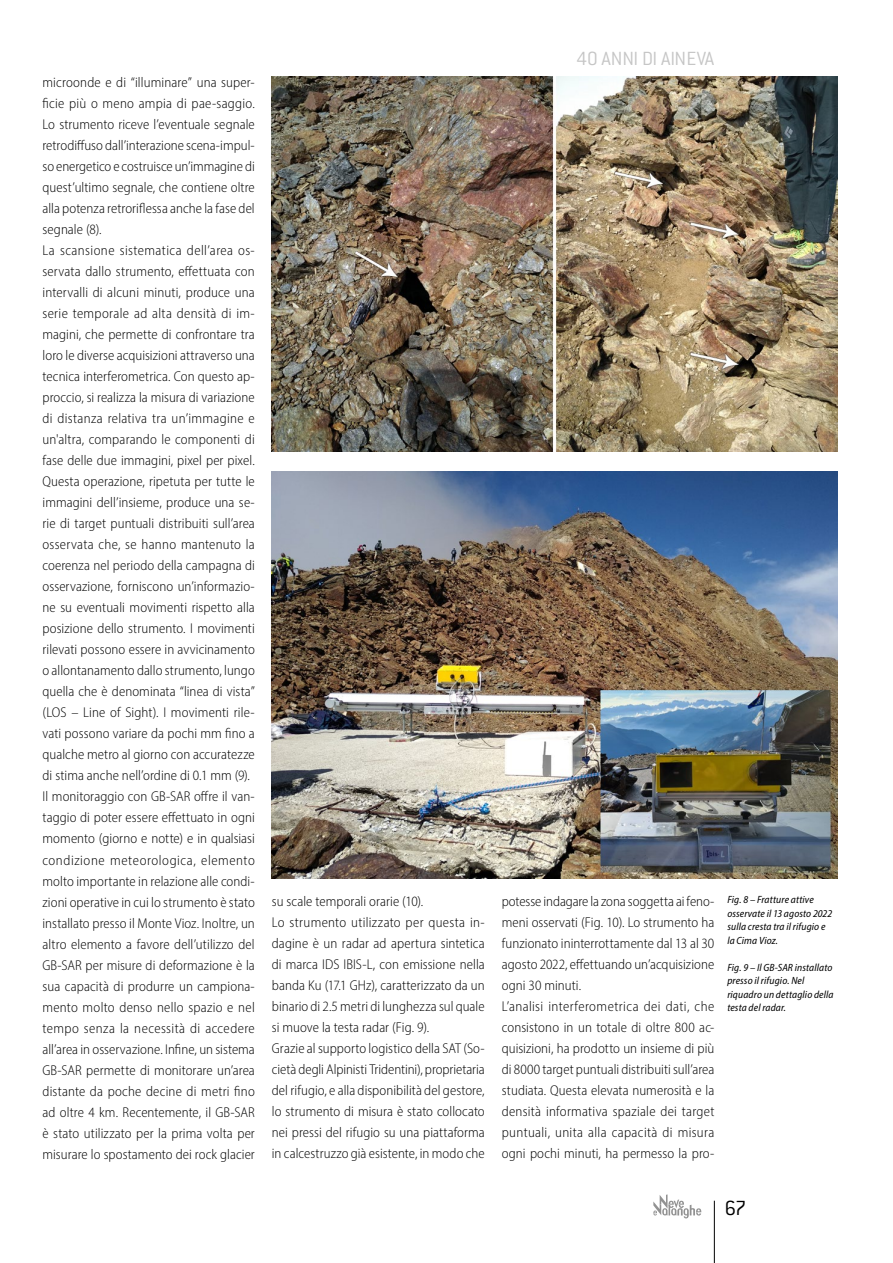
<style>
.page{position:relative;width:893px;height:1263px;background:#fff}
.page>*{position:absolute;margin:0;border:0;box-sizing:border-box;transform-origin:0 0}
.t1{font:300 22.5px "Conduit ITC";color:#000}
.t2{font:300 21px "Conduit ITC";letter-spacing:-.005em;color:#c6c6c6}
.t3{font:300 semi-condensed 14.25px/21px "Myriad Pro";letter-spacing:.005em;color:#000}
.t4{font:italic semi-condensed 10.5px/13.5px "Myriad Pro";letter-spacing:.01em;color:#000}
</style>
<div class="page">
<hr style="left:714px;top:1201px;width:1px;height:62px;background:#000">
<svg style="left:653px;top:1194px;width:48px;height:24px"></svg>
<img style="left:272px;top:77px;width:566px;height:375px">
<img style="left:272px;top:471px;width:566px;height:407px">
<p class="t3" style="left:43px;top:72px;width:214px">microonde e di “illuminare” una super&shy;ficie più o meno ampia di pae-saggio.<br>Lo strumento riceve l’eventuale segnale retrodiffuso dall’interazione scena-impul&shy;so energetico e costruisce un’immagine di quest’ultimo segnale, che contiene oltre alla potenza retroriflessa anche la fase del segnale (8).<br>La scansione sistematica dell’area os&shy;servata dallo strumento, effettuata con intervalli di alcuni minuti, produce una serie temporale ad alta densità di im&shy;magini, che permette di confrontare tra loro le diverse acquisizioni attraverso una tecnica interferometrica. Con questo ap&shy;proccio, si realizza la misura di variazione di distanza relativa tra un’immagine e un'altra, comparando le componenti di fase delle due immagini, pixel per pixel.<br>Questa operazione, ripetuta per tutte le immagini dell’insieme, produce una se&shy;rie di target puntuali distribuiti sull’area osservata che, se hanno mantenuto la coerenza nel periodo della campagna di osservazione, forniscono un’informazio&shy;ne su eventuali movimenti rispetto alla posizione dello strumento. I movimenti rilevati possono essere in avvicinamento o allontanamento dallo strumento, lungo quella che è denominata “linea di vista” (LOS – Line of Sight). I movimenti rile&shy;vati possono variare da pochi mm fino a qualche metro al giorno con accuratezze di stima anche nell’ordine di 0.1 mm (9).<br>Il monitoraggio con GB-SAR offre il van&shy;taggio di poter essere effettuato in ogni momento (giorno e notte) e in qualsiasi condizione meteorologica, elemento molto importante in relazione alle condi&shy;zioni operative in cui lo strumento è stato installato presso il Monte Vioz. Inoltre, un altro elemento a favore dell’utilizzo del GB-SAR per misure di deformazione è la sua capacità di produrre un campiona&shy;mento molto denso nello spazio e nel tempo senza la necessità di accedere all’area in osservazione. Infine, un sistema GB-SAR permette di monitorare un’area distante da poche decine di metri fino ad oltre 4 km. Recentemente, il GB-SAR è stato utilizzato per la prima volta per misurare lo spostamento dei rock glacier</p>
<h2 class="t2" style="left:576px;top:47px;width:139px">40 ANNI DI AINEVA</h2>
<p class="t3" style="left:272px;top:891px;width:214px">su scale temporali orarie (10).<br>Lo strumento utilizzato per questa in&shy;dagine è un radar ad apertura sintetica di marca IDS IBIS-L, con emissione nella banda Ku (17.1 GHz), caratterizzato da un binario di 2.5 metri di lunghezza sul quale si muove la testa radar (Fig. 9).<br>Grazie al supporto logistico della SAT (So&shy;cietà degli Alpinisti Tridentini), proprietaria del rifugio, e alla disponibilità del gestore, lo strumento di misura è stato collocato nei pressi del rifugio su una piattaforma in calcestruzzo già esistente, in modo che</p>
<p class="t3" style="left:502px;top:891px;width:214px">potesse indagare la zona soggetta ai feno&shy;meni osservati (Fig. 10). Lo strumento ha funzionato ininterrottamente dal 13 al 30 agosto 2022, effettuando un’acquisizione ogni 30 minuti.<br>L’analisi interferometrica dei dati, che consistono in un totale di oltre 800 ac&shy;quisizioni, ha prodotto un insieme di più di 8000 target puntuali distribuiti sull’area studiata. Questa elevata numerosità e la densità informativa spaziale dei target puntuali, unita alla capacità di misura ogni pochi minuti, ha permesso la pro-</p>
<p class="t4" style="left:727px;top:893px;width:106px">Fig. 8 – Fratture attive osservate il 13 agosto 2022 sulla cresta tra il rifugio e la Cima Vioz.</p>
<p class="t4" style="left:727px;top:960px;width:108px">Fig. 9 – Il GB-SAR installato presso il rifugio. Nel riquadro un dettaglio della testa del radar.</p>
<h1 class="t1" style="left:725px;top:1195px;width:23px">67</h1>
</div>
